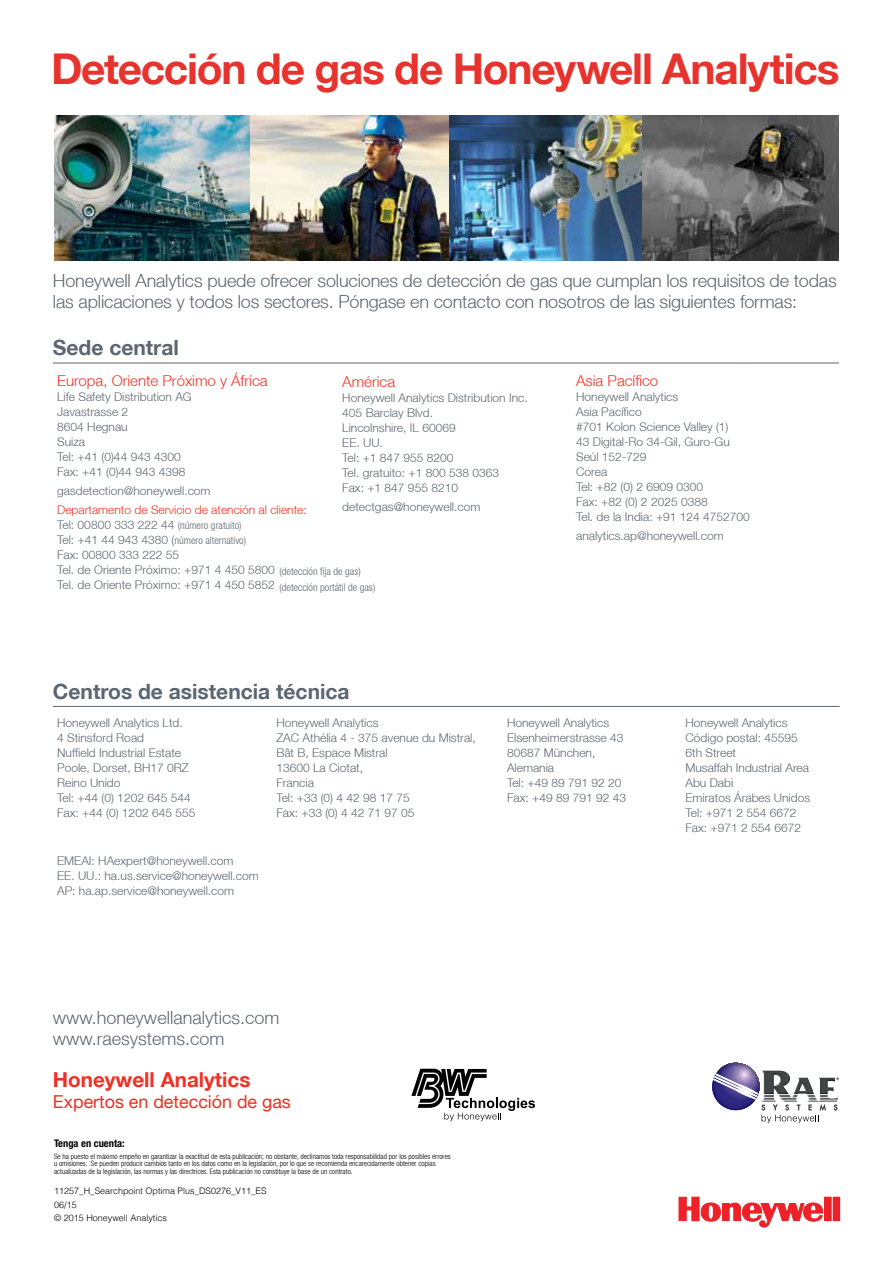
<style>
.page{position:relative;width:893px;height:1263px;background:#fff}
.page>*{position:absolute;margin:0;border:0;box-sizing:border-box;transform-origin:0 0}
.t1{font:700 42.45px "Helvetica Neue LT";letter-spacing:-.03em;color:#e7332e}
.t2{font:700 21px "Helvetica Neue LT";color:#5c6670}
.t3{font:700 20.7px "Helvetica Neue LT";color:#ee3124}
.t4{font:300 18px/21px "Helvetica Neue LT";letter-spacing:-.01em;color:#5c6670}
.t5{font:17.85px "Helvetica Neue LT";color:#ee3124}
.t6{font:300 15px "Helvetica Neue LT";color:#ee3124}
.t7{font:300 12px/15px "Helvetica Neue LT";color:#5c6670}
.t8{font:300 12px/15px "Helvetica Neue LT";color:#ee3124}
.t9{font:300 condensed 10.5px/15.1px "Helvetica Neue LT";color:#5c6670}
.t10{font:700 condensed 10.5px "Helvetica Neue LT Std";color:#000}
.t11{font:300 9px/13.5px "Helvetica LT";color:#000}
.t12{font:300 condensed 7.5px/7.5px "Helvetica Neue LT";color:#000}
.s1{color:#5c6670}
.s2{font-stretch:condensed;font-size:10.5px;color:#5c6670}
.s3{font-stretch:normal;font-size:12px}
</style>
<div class="page">
<img style="left:54px;top:116px;width:392px;height:144px">
<img style="left:446px;top:116px;width:393px;height:144px">
<svg style="left:679px;top:1197px;width:144px;height:30px"></svg>
<div style="left:825px;top:1197px;width:6px;height:23px;background:#ed2128"></div>
<div style="left:833px;top:1197px;width:7px;height:23px;background:#ed2128"></div>
<hr style="left:53px;top:363px;width:285px;height:1px;background:#5c6670">
<hr style="left:338px;top:363px;width:234px;height:1px;background:#5c6670">
<hr style="left:572px;top:363px;width:174px;height:1px;background:#5c6670">
<hr style="left:746px;top:363px;width:93px;height:1px;background:#5c6670">
<hr style="left:53px;top:706px;width:219px;height:1px;background:#5c6670">
<hr style="left:272px;top:706px;width:231px;height:1px;background:#5c6670">
<hr style="left:503px;top:706px;width:178px;height:1px;background:#5c6670">
<hr style="left:681px;top:706px;width:159px;height:1px;background:#5c6670">
<svg style="left:411px;top:1069px;width:124px;height:52px"></svg>
<img style="left:826px;top:1077px;width:13px;height:24px">
<svg style="left:834px;top:1104px;width:3px;height:6px"></svg>
<svg style="left:712px;top:1063px;width:114px;height:59px"></svg>
<h1 class="t1" style="left:51px;top:43px;width:790px">Detección de gas de Honeywell Analytics</h1>
<h3 class="t4" style="left:53px;top:269px;width:785px">Honeywell Analytics puede ofrecer soluciones de detección de gas que cumplan los requisitos de todas las aplicaciones y todos los sectores. Póngase en contacto con nosotros de las siguientes formas:</h3>
<h2 class="t2" style="left:53px;top:335px;width:127px">Sede central</h2>
<p class="t6" style="left:57px;top:371px;width:212px">Europa, Oriente Próximo y África</p>
<p class="t7" style="left:57px;top:389px;width:136px">Life Safety Distribution AG<br>Javastrasse 2<br>8604 Hegnau<br>Suiza<br>Tel: +41 (0)44 943 4300<br>Fax: +41 (0)44 943 4398</p>
<p class="t7" style="left:57px;top:483px;width:155px">gasdetection@honeywell.com</p>
<p class="t8" style="left:57px;top:502px;width:251px">Departamento de Servicio de atención al cliente:<br><span class="s1">Tel: 00800 333 222 44</span> <span class="s2">(número gratuito)</span></p>
<p class="t9" style="left:57px;top:533px;width:190px"><span class="s3">Tel: +41 44 943 4380 (</span>número alternativo)</p>
<p class="t7" style="left:57px;top:547px;width:219px">Fax: 00800 333 222 55<br>Tel. de Oriente Próximo: +971 4 450 5800<br>Tel. de Oriente Próximo: +971 4 450 5852</p>
<p class="t6" style="left:342px;top:372px;width:54px">América</p>
<p class="t7" style="left:342px;top:390px;width:187px">Honeywell Analytics Distribution Inc.<br>405 Barclay Blvd.<br>Lincolnshire, IL 60069<br>EE. UU.<br>Tel: +1 847 955 8200<br>Tel. gratuito: +1 800 538 0363<br>Fax: +1 847 955 8210</p>
<p class="t7" style="left:342px;top:499px;width:140px">detectgas@honeywell.com</p>
<p class="t9" style="left:280px;top:564px;width:97px">(detección fija de gas) (detección portátil de gas)</p>
<p class="t6" style="left:576px;top:371px;width:83px">Asia Pacífico</p>
<p class="t7" style="left:576px;top:389px;width:175px">Honeywell Analytics<br>Asia Pacífico<br>#701 Kolon Science Valley (1)<br>43 Digital-Ro 34-Gil, Guro-Gu<br>Seúl 152-729<br>Corea<br>Tel: +82 (0) 2 6909 0300<br>Fax: +82 (0) 2 2025 0388<br>Tel. de la India: +91 124 4752700</p>
<p class="t7" style="left:576px;top:528px;width:149px">analytics.ap@honeywell.com</p>
<h2 class="t2" style="left:53px;top:678px;width:298px">Centros de asistencia técnica</h2>
<p class="t7" style="left:57px;top:715px;width:140px">Honeywell Analytics Ltd.<br>4 Stinsford Road<br>Nuffield Industrial Estate<br>Poole, Dorset, BH17 0RZ<br>Reino Unido<br>Tel: +44 (0) 1202 645 544<br>Fax: +44 (0) 1202 645 555</p>
<p class="t7" style="left:276px;top:715px;width:201px">Honeywell Analytics<br>ZAC Athélia 4 - 375 avenue du Mistral,<br>Bât B, Espace Mistral<br>13600 La Ciotat,<br>Francia<br>Tel: +33 (0) 4 42 98 17 75<br>Fax : +33 (0) 4 42 71 97 05</p>
<p class="t7" style="left:507px;top:715px;width:121px">Honeywell Analytics<br>Elsenheimerstrasse 43<br>80687 München,<br>Alemania<br>Tel: +49 89 791 92 20<br>Fax: +49 89 791 92 43</p>
<p class="t7" style="left:685px;top:715px;width:126px">Honeywell Analytics<br>Código postal: 45595<br>6th Street<br>Musaffah Industrial Area<br>Abu Dabi<br>Emiratos Árabes Unidos<br>Tel: +971 2 554 6672<br>Fax: +971 2 554 6672</p>
<p class="t7" style="left:57px;top:853px;width:203px">EMEAI: HAexpert@honeywell.com<br>EE. UU.: ha.us.service@honeywell.com<br>AP: ha.ap.service@honeywell.com</p>
<h3 class="t4" style="left:53px;top:1006px;width:228px">www.honeywellanalytics.com www.raesystems.com</h3>
<h3 class="t3" style="left:53px;top:1067px;width:199px">Honeywell Analytics</h3>
<h3 class="t5" style="left:53px;top:1091px;width:239px">Expertos en detección de gas</h3>
<p class="t10" style="left:54px;top:1137px;width:72px">Tenga en cuenta:</p>
<p class="t12" style="left:54px;top:1152px;width:398px">Se ha puesto el máximo empeño en garantizar la exactitud de esta publicación; no obstante, declinamos toda responsabilidad por los posibles errores u omisiones. Se pueden producir cambios tanto en los datos como en la legislación, por lo que se recomienda encarecidamente obtener copias actualizadas de la legislación, las normas y las directrices. Esta publicación no constituye la base de un contrato.</p>
<p class="t11" style="left:54px;top:1184px;width:214px">11257_H_Searchpoint Optima Plus_DS0276_V11_ES<br>06/15<br>© 2015 Honeywell Analytics</p>
</div>
